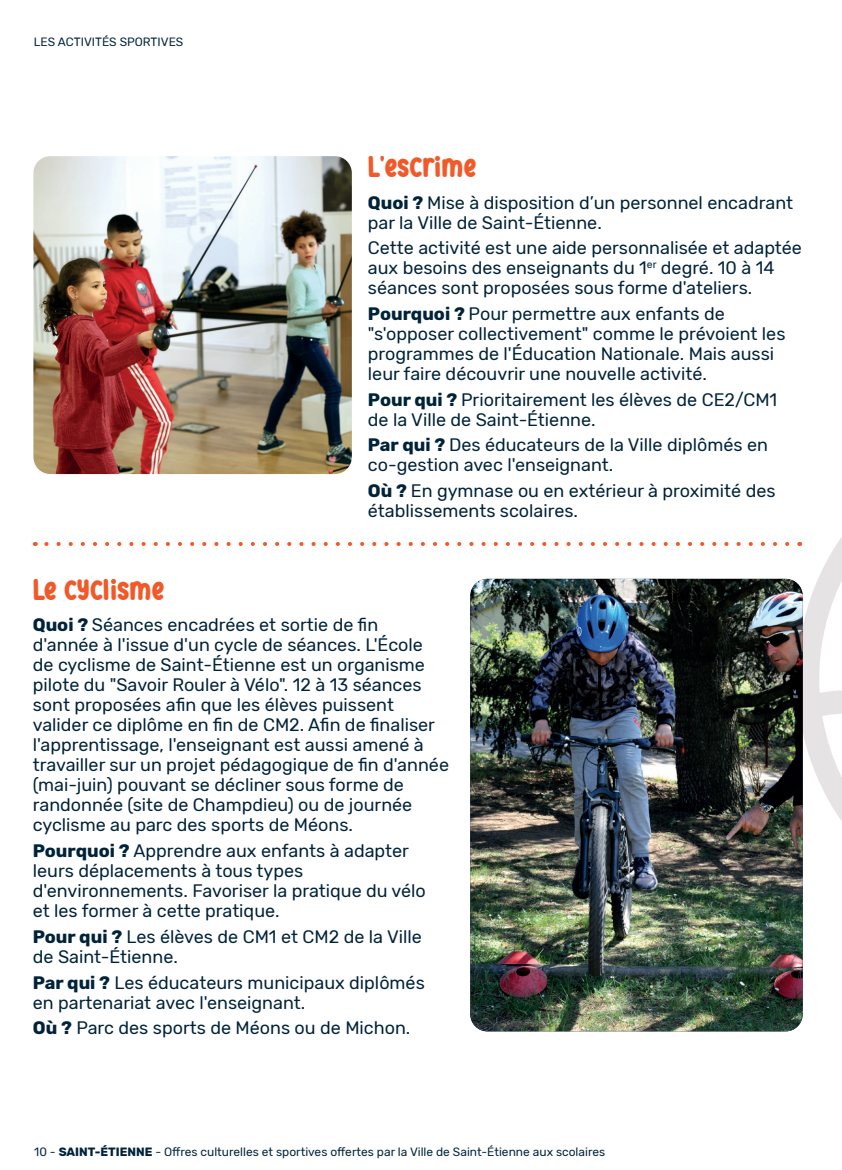
<style>
.page{position:relative;width:842px;height:1170px;background:#fff}
.page>*{position:absolute;margin:0;border:0;box-sizing:border-box;transform-origin:0 0}
.t1{font:30px "Best School";color:#f15929}
.t2{font:18px/20px "Rubik";color:#01233a}
.t3{font:12px "Rubik";color:#01233a}
.s1{font-weight:700}
</style>
<div class="page">
<svg style="left:787px;top:537px;width:55px;height:439px"></svg>
<img style="left:33px;top:156px;width:319px;height:318px">
<img style="left:470px;top:578px;width:332px;height:453px">
<svg style="left:35px;top:542px;width:752px;height:4px"></svg>
<p class="t3" style="left:34px;top:35px;width:151px">LES ACTIVITÉS SPORTIVES</p>
<p class="t1" style="left:368px;top:149px;width:110px">L'escrime</p>
<p class="t2" style="left:368px;top:193px;width:427px"><span class="s1">Quoi ?</span> Mise à disposition d’un personnel encadrant par la Ville de Saint-Étienne.</p>
<p class="t2" style="left:368px;top:238px;width:435px">Cette activité est une aide personnalisée et adaptée aux besoins des enseignants du 1<sup>er</sup> degré. 10 à 14 séances sont proposées sous forme d'ateliers.</p>
<p class="t2" style="left:368px;top:304px;width:419px"><span class="s1">Pourquoi ?</span> Pour permettre aux enfants de "s'opposer collectivement" comme le prévoient les programmes de l'Éducation Nationale. Mais aussi leur faire découvrir une nouvelle activité.</p>
<p class="t2" style="left:368px;top:390px;width:411px"><span class="s1">Pour qui ?</span> Prioritairement les élèves de CE2/CM1 de la Ville de Saint-Étienne.</p>
<p class="t2" style="left:368px;top:435px;width:402px"><span class="s1">Par qui ?</span> Des éducateurs de la Ville diplômés en co-gestion avec l'enseignant.</p>
<p class="t2" style="left:368px;top:481px;width:409px"><span class="s1">Où ?</span> En gymnase ou en extérieur à proximité des établissements scolaires.</p>
<p class="t1" style="left:33px;top:571px;width:133px">Le cyclisme</p>
<p class="t2" style="left:33px;top:615px;width:418px"><span class="s1">Quoi ?</span> Séances encadrées et sortie de fin<br>d'année à l'issue d'un cycle de séances. L'École<br>de cyclisme de Saint-Étienne est un organisme pilote du "Savoir Rouler à Vélo". 12 à 13 séances sont proposées afin que les élèves puissent valider ce diplôme en fin de CM2. Afin de finaliser l'apprentissage, l'enseignant est aussi amené à travailler sur un projet pédagogique de fin d'année (mai-juin) pouvant se décliner sous forme de randonnée (site de Champdieu) ou de journée cyclisme au parc des sports de Méons.</p>
<p class="t2" style="left:33px;top:841px;width:394px"><span class="s1">Pourquoi ?</span> Apprendre aux enfants à adapter leurs déplacements à tous types d'environnements. Favoriser la pratique du vélo et les former à cette pratique.</p>
<p class="t2" style="left:33px;top:926px;width:390px"><span class="s1">Pour qui ?</span> Les élèves de CM1 et CM2 de la Ville de Saint-Étienne.</p>
<p class="t2" style="left:33px;top:972px;width:393px"><span class="s1">Par qui ?</span> Les éducateurs municipaux diplômés en partenariat avec l'enseignant.</p>
<p class="t2" style="left:33px;top:1018px;width:379px"><span class="s1">Où ?</span> Parc des sports de Méons ou de Michon.</p>
<p class="t3" style="left:34px;top:1144px;width:572px">10 - <span class="s1">SAINT-ÉTIENNE</span> - Offres culturelles et sportives offertes par la Ville de Saint-Étienne aux scolaires</p>
</div>
